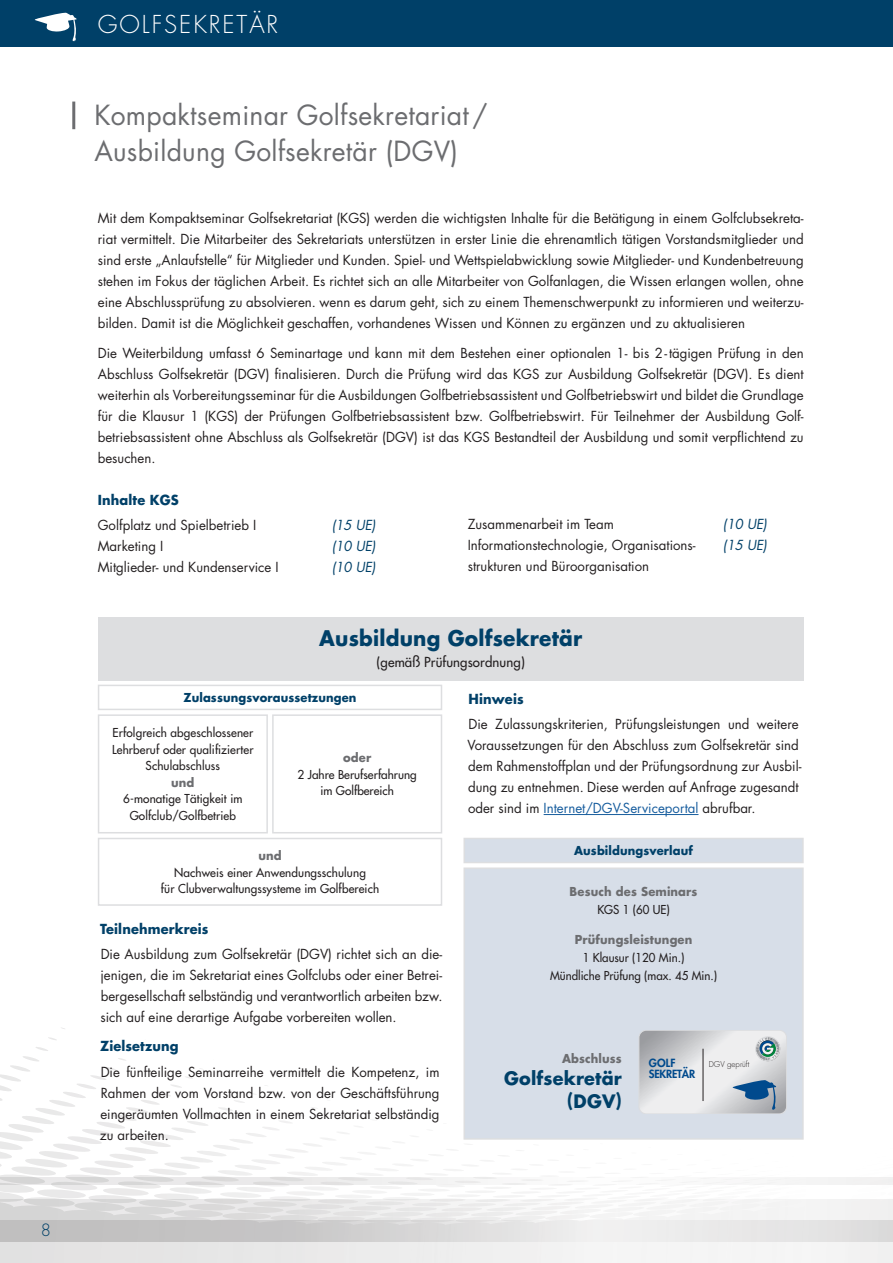
<style>
.page{position:relative;width:893px;height:1263px;background:#fff}
.page>*{position:absolute;margin:0;border:0;box-sizing:border-box;transform-origin:0 0}
.t1{font:27px/36px "Futura LT";letter-spacing:.01em;color:#6c6d70}
.t2{font:300 24px "Futura LT";letter-spacing:.08em;color:#fff}
.t3{font:700 21px "Futura LT";letter-spacing:.01em;color:#004068;scale:.96 1}
.t4{font:700 18px/22.5px "Futura LT";letter-spacing:.01em;color:#004068;text-align:right}
.t5{font:300 16.5px "Futura LT";color:#004068}
.t6{font:13.5px/21px "Futura LT";color:#231f20;text-align:justify}
.t7{font:700 13.5px "Futura LT";letter-spacing:.01em;color:#004068;scale:.96 1}
.t8{font:italic 13.5px "Futura LT";color:#004068}
.t9{font:13.5px "Futura LT";letter-spacing:.01em;color:#231f20}
.t10{font:12px/16.5px "Futura LT";letter-spacing:.01em;color:#231f20;text-align:center}
.t11{font:12px/18px "Futura LT";letter-spacing:.01em;color:#231f20;text-align:center;scale:.96 1}
.t12{font:700 12px "Futura LT";letter-spacing:.01em;color:#6c6d70;scale:.96 1}
.t13{font:700 12px "Futura LT";letter-spacing:.01em;color:#004068;scale:.96 1}
.t14{font:800 10.95px "Futura LT";letter-spacing:-.02em;color:#004a8d}
.t15{font:300 7.8px "Futura LT";color:#231f20}
.s1{color:#175d9e}
</style>
<div class="page">
<svg style="left:0;top:1027px;width:541px;height:172px"></svg>
<svg style="left:0;top:1177px;width:893px;height:8px;fill:#f1f0f0"></svg>
<div style="left:0;top:1199px;width:893px;height:43px;background:linear-gradient(to right,#d8d8d8,#fbfbfb)"></div>
<svg style="left:0;top:1220px;width:893px;height:43px"></svg>
<div style="left:0;top:0;width:893px;height:47px;background:#004068"></div>
<hr style="left:544px;top:814px;width:154px;height:1px;background:#175d9e">
<hr style="left:72px;top:102px;width:3px;height:27px;background:#6c6d70">
<svg style="left:35px;top:13px;width:42px;height:28px"></svg>
<div style="left:98px;top:617px;width:706px;height:63px;background:#dddee0"></div>
<div style="left:98px;top:714px;width:170px;height:119px;border:2px solid #dddee0"></div>
<div style="left:98px;top:838px;width:344px;height:68px;border:2px solid #dddee0"></div>
<div style="left:98px;top:685px;width:344px;height:25px;border:2px solid #dddee0"></div>
<div style="left:272px;top:714px;width:170px;height:119px;border:2px solid #dddee0"></div>
<div style="left:464px;top:838px;width:339px;height:24px;background:#d7dee8"></div>
<div style="left:463px;top:838px;width:341px;height:25px;border:2px solid #dddee0"></div>
<div style="left:464px;top:868px;width:339px;height:271px;background:#d7dee8"></div>
<div style="left:463px;top:867px;width:341px;height:273px;border:2px solid #dddee0"></div>
<svg style="left:639px;top:1030px;width:148px;height:84px"></svg>
<p class="t5" style="left:41px;top:1220px;width:12px">8</p>
<h2 class="t2" style="left:98px;top:10px;width:182px">GOLFSEKRETÄR</h2>
<h1 class="t1" style="left:94px;top:98px;width:395px">Kompaktseminar Golfsekretariat /<br>Ausbildung Golfsekretär (DGV)</h1>
<p class="t6" style="left:98px;top:208px;width:707px">Mit dem Kompaktseminar Golfsekretariat (KGS) werden die wichtigsten Inhalte für die Betätigung in einem Golfclubsekreta&shy;riat vermittelt. Die Mitarbeiter des Sekretariats unterstützen in erster Linie die ehrenamtlich tätigen Vorstandsmitglieder und sind erste „Anlaufstelle“ für Mitglieder und Kunden. Spiel- und Wettspielabwicklung sowie Mitglieder- und Kundenbetreuung stehen im Fokus der täglichen Arbeit. Es richtet sich an alle Mitarbeiter von Golfanlagen, die Wissen erlangen wollen, ohne eine Abschlussprüfung zu absolvieren. wenn es darum geht, sich zu einem Themenschwerpunkt zu informieren und weiterzu&shy;bilden. Damit ist die Möglichkeit geschaffen, vorhandenes Wissen und Können zu ergänzen und zu aktualisieren</p>
<p class="t6" style="left:98px;top:342px;width:707px">Die Weiterbildung umfasst 6 Seminartage und kann mit dem Bestehen einer optionalen 1- bis 2- tägigen Prüfung in den Abschluss Golfsekretär (DGV) finalisieren. Durch die Prüfung wird das KGS zur Ausbildung Golfsekretär (DGV). Es dient weiterhin als Vorbereitungsseminar für die Ausbildungen Golfbetriebsassistent und Golfbetriebswirt und bildet die Grundlage für die Klausur 1 (KGS) der Prüfungen Golfbetriebsassistent bzw. Golfbetriebswirt. Für Teilnehmer der Ausbildung Golf&shy;betriebsassistent ohne Abschluss als Golfsekretär (DGV) ist das KGS Bestandteil der Ausbildung und somit verpflichtend zu besuchen.</p>
<p class="t7" style="left:98px;top:491px;width:86px">Inhalte KGS</p>
<p class="t6" style="left:98px;top:514px;width:160px">Golfplatz und Spielbetrieb I</p>
<p class="t8" style="left:332px;top:516px;width:46px">(15 UE)</p>
<p class="t6" style="left:98px;top:536px;width:67px">Marketing I</p>
<p class="t8" style="left:332px;top:537px;width:46px">(10 UE)</p>
<p class="t6" style="left:98px;top:557px;width:182px">Mitglieder- und Kundenservice I</p>
<p class="t8" style="left:332px;top:558px;width:46px">(10 UE)</p>
<p class="t6" style="left:468px;top:514px;width:148px">Zusammenarbeit im Team</p>
<p class="t8" style="left:723px;top:516px;width:46px">(10 UE)</p>
<p class="t6" style="left:468px;top:535px;width:229px">Informationstechnologie, Organisations-</p>
<p class="t8" style="left:723px;top:537px;width:46px">(15 UE)</p>
<p class="t6" style="left:468px;top:556px;width:183px">strukturen und Büroorganisation</p>
<h3 class="t3" style="left:319px;top:624px;width:275px">Ausbildung Golfsekretär</h3>
<p class="t9" style="left:377px;top:654px;width:150px">(gemäß Prüfungsordnung)</p>
<p class="t13" style="left:183px;top:690px;width:182px">Zulassungsvoraussetzungen</p>
<p class="t10" style="left:112px;top:725px;width:143px">Erfolgreich abgeschlossener<br>Lehrberuf oder qualifizierter<br>Schulabschluss</p>
<p class="t12" style="left:171px;top:774px;width:26px">und</p>
<p class="t10" style="left:123px;top:791px;width:121px">6-monatige Tätigkeit im<br>Golfclub/Golfbetrieb</p>
<p class="t12" style="left:343px;top:750px;width:31px">oder</p>
<p class="t10" style="left:298px;top:766px;width:121px">2 Jahre Berufserfahrung im Golfbereich</p>
<p class="t12" style="left:258px;top:847px;width:26px">und</p>
<p class="t10" style="left:161px;top:864px;width:220px">Nachweis einer Anwendungsschulung<br>für Clubverwaltungssysteme im Golfbereich</p>
<p class="t7" style="left:100px;top:919px;width:114px">Teilnehmerkreis</p>
<p class="t6" style="left:100px;top:943px;width:344px">Die Ausbildung zum Golfsekretär (DGV) richtet sich an die&shy;jenigen, die im Sekretariat eines Golfclubs oder einer Betrei&shy;bergesellschaft selbständig und verantwortlich arbeiten bzw. sich auf eine derartige Aufgabe vorbereiten wollen.</p>
<p class="t7" style="left:100px;top:1037px;width:83px">Zielsetzung</p>
<p class="t6" style="left:100px;top:1061px;width:341px">Die fünfteilige Seminarreihe vermittelt die Kompetenz, im Rahmen der vom Vorstand bzw. von der Geschäftsführung eingeräumten Vollmachten in einem Sekretariat selbständig zu arbeiten.</p>
<p class="t7" style="left:469px;top:690px;width:59px">Hinweis</p>
<p class="t6" style="left:468px;top:714px;width:335px;text-align:left">Die Zulassungskriterien, Prüfungsleistungen und weitere Voraussetzungen für den Abschluss zum Golfsekretär sind dem Rahmenstoffplan und der Prüfungsordnung zur Ausbil&shy;dung zu entnehmen. Diese werden auf Anfrage zugesandt oder sind im <span class="s1">Internet/DGV-Serviceportal</span> abrufbar.</p>
<p class="t13" style="left:574px;top:843px;width:125px">Ausbildungsverlauf</p>
<p class="t12" style="left:570px;top:883px;width:135px">Besuch des Seminars</p>
<p class="t11" style="left:597px;top:900px;width:77px">KGS 1 (60 UE)</p>
<p class="t12" style="left:575px;top:932px;width:124px">Prüfungsleistungen</p>
<p class="t11" style="left:550px;top:949px;width:176px">1 Klausur (120 Min.)<br>Mündliche Prüfung (max. 45 Min.)</p>
<p class="t12" style="left:562px;top:1050px;width:64px">Abschluss</p>
<h3 class="t4" style="left:504px;top:1067px;width:119px">Golfsekretär (DGV)</h3>
<p class="t14" style="left:649px;top:1055px;width:28px">GOLF</p>
<p class="t15" style="left:709px;top:1059px;width:42px">DGV geprüft</p>
<p class="t14" style="left:649px;top:1066px;width:48px">SEKRETÄR</p>
</div>
